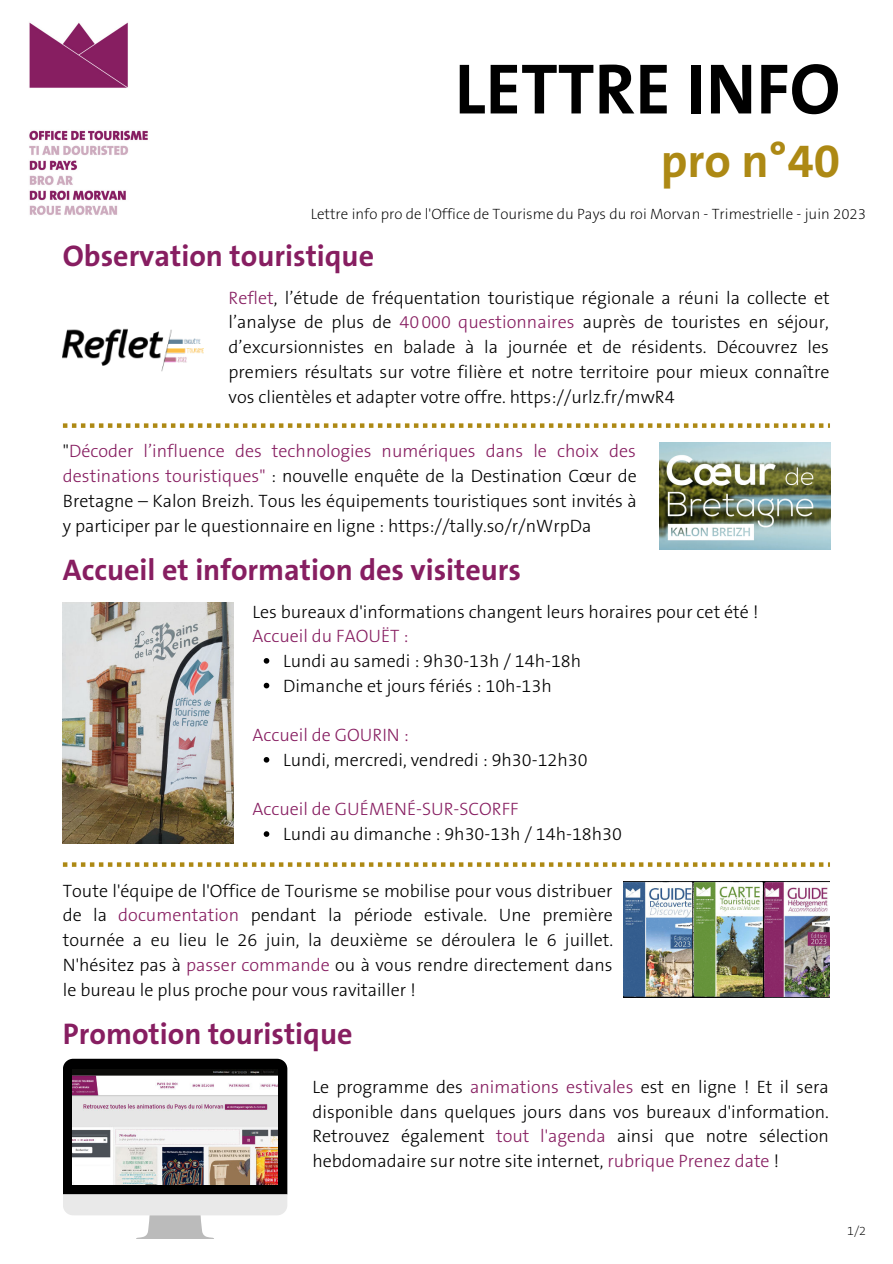
<style>
.page{position:relative;width:893px;height:1264px;background:#fff}
.page>*{position:absolute;margin:0;border:0;box-sizing:border-box;transform-origin:0 0}
.t1{font:700 72px "The Sans B W7";color:#000}
.t2{font:700 48px "The Sans B W7";color:#ad8914}
.t3{font:700 30px "The Sans B W7";color:#871e61}
.t4{font:300 18px/24.8px "The Sans B W3";color:#000;text-align:justify}
.t5{font:300 18px "The Sans B W3";color:#871e61}
.t6{font:200 15px "The Sans B W2";color:#000}
.t7{font:200 12.45px "The Sans B W2";color:#000}
.s1{color:#871e61}
</style>
<div class="page">
<img style="left:29px;top:22px;width:119px;height:193px">
<img style="left:63px;top:328px;width:140px;height:44px">
<img style="left:659px;top:442px;width:171px;height:107px">
<svg style="left:63px;top:423px;width:766px;height:5px"></svg>
<img style="left:63px;top:602px;width:171px;height:241px">
<svg style="left:63px;top:862px;width:766px;height:4px"></svg>
<img style="left:623px;top:881px;width:206px;height:116px">
<svg style="left:63px;top:1058px;width:224px;height:180px"></svg>
<img style="left:72px;top:1069px;width:205px;height:115px">
<svg style="left:264px;top:658px;width:5px;height:5px"></svg>
<svg style="left:264px;top:682px;width:5px;height:6px"></svg>
<svg style="left:264px;top:757px;width:5px;height:5px"></svg>
<svg style="left:264px;top:831px;width:5px;height:5px"></svg>
<h1 class="t1" style="left:454px;top:43px;width:387px">LETTRE INFO</h1>
<h2 class="t2" style="left:660px;top:130px;width:181px">pro n°40</h2>
<p class="t6" style="left:311px;top:205px;width:557px">Lettre info pro de l'Office de Tourisme du Pays du roi Morvan - Trimestrielle - juin 2023</p>
<h3 class="t3" style="left:63px;top:236px;width:313px">Observation touristique</h3>
<p class="t4" style="left:228px;top:285px;width:602px"><span class="s1">Reflet</span>, l’étude de fréquentation touristique régionale a réuni la collecte et l’analyse de plus de <span class="s1">40 000 questionnaires</span> auprès de touristes en séjour, d’excursionnistes en balade à la journée et de résidents. Découvrez les premiers résultats sur votre filière et notre territoire pour mieux connaître vos clientèles et adapter votre offre. https://urlz.fr/mwR4</p>
<p class="t4" style="left:63px;top:439px;width:575px">"<span class="s1">Décoder l’influence des technologies numériques dans le choix des destinations touristiques"</span> : nouvelle enquête de la Destination Cœur de Bretagne – Kalon Breizh. Tous les équipements touristiques sont invités à y participer par le questionnaire en ligne : https://tally.so/r/nWrpDa</p>
<h3 class="t3" style="left:63px;top:550px;width:459px">Accueil et information des visiteurs</h3>
<p class="t4" style="left:252px;top:599px;width:507px">Les bureaux d'informations changent leurs horaires pour cet été !</p>
<p class="t5" style="left:252px;top:624px;width:157px">Accueil du FAOUËT :</p>
<p class="t4" style="left:283px;top:648px;width:300px">Lundi au samedi : 9h30-13h / 14h-18h<br>Dimanche et jours fériés : 10h-13h</p>
<p class="t5" style="left:252px;top:723px;width:158px">Accueil de GOURIN :</p>
<p class="t4" style="left:283px;top:747px;width:306px">Lundi, mercredi, vendredi : 9h30-12h30</p>
<p class="t5" style="left:252px;top:797px;width:268px">Accueil de GUÉMENÉ-SUR-SCORFF</p>
<p class="t4" style="left:283px;top:821px;width:340px">Lundi au dimanche : 9h30-13h / 14h-18h30</p>
<p class="t4" style="left:63px;top:878px;width:552px">Toute l'équipe de l'Office de Tourisme se mobilise pour vous distribuer de la <span class="s1">documentation</span> pendant la période estivale. Une première tournée a eu lieu le 26 juin, la deuxième se déroulera le 6 juillet.<br>N'hésitez pas à <span class="s1">passer commande</span> ou à vous rendre directement dans le bureau le plus proche pour vous ravitailler !</p>
<h3 class="t3" style="left:63px;top:1014px;width:291px">Promotion touristique</h3>
<p class="t4" style="left:312px;top:1074px;width:518px">Le programme des <span class="s1">animations estivales</span> est en ligne ! Et il sera disponible dans quelques jours dans vos bureaux d'information.<br>Retrouvez également <span class="s1">tout l'agenda</span> ainsi que notre sélection hebdomadaire sur notre site internet, <span class="s1">rubrique Prenez date</span> !</p>
<p class="t7" style="left:847px;top:1222px;width:20px">1/2</p>
</div>
